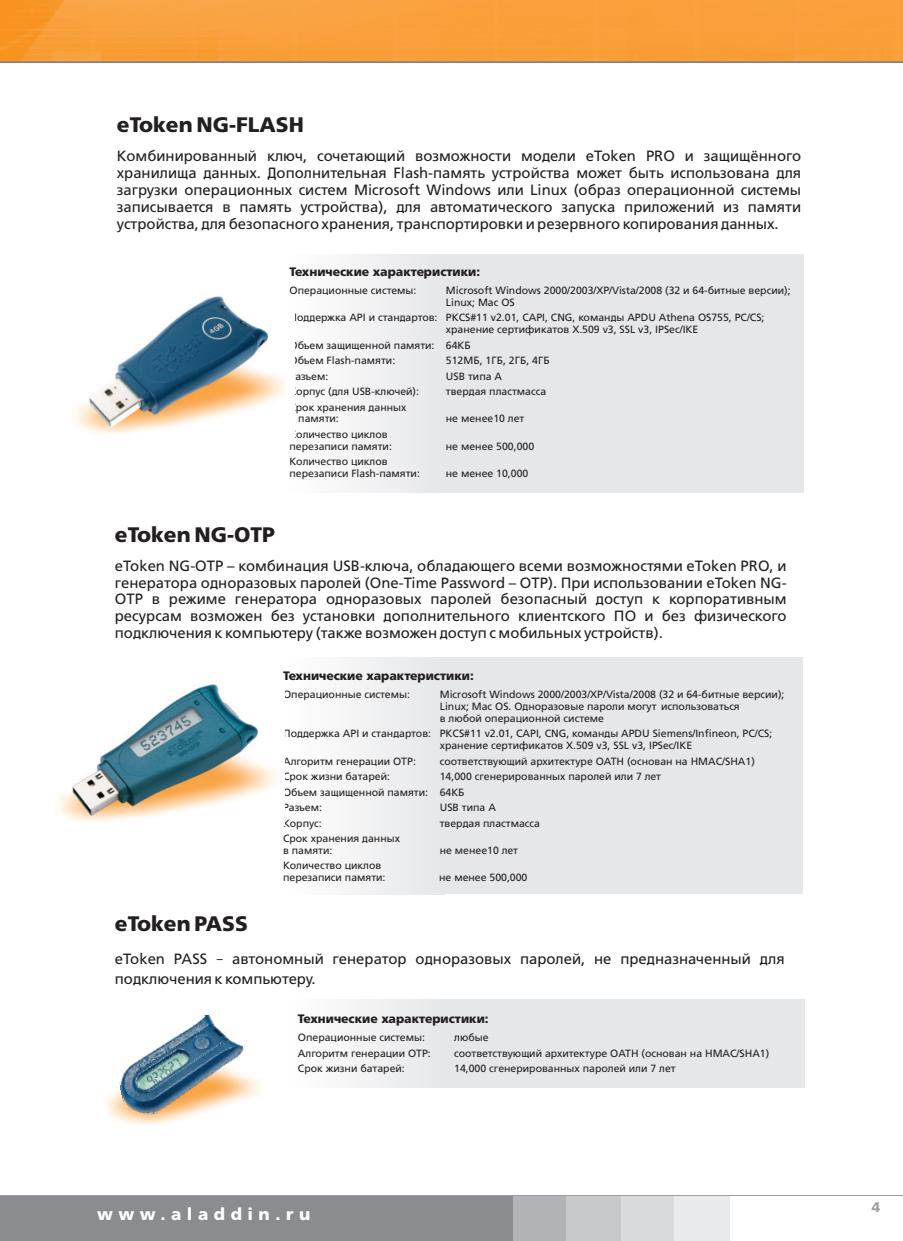
<style>
.page{position:relative;width:903px;height:1241px;background:#fff}
.page>*{position:absolute;margin:0;border:0;box-sizing:border-box;transform-origin:0 0}
.t1{font:700 21px "AG Foreigner";color:#231f20}
.t2{font:700 16.8px "AG Foreigner";letter-spacing:.325em;color:#fff}
.t3{font:14.88px/16.8px "AG Foreigner";color:#231f20;text-align:justify}
.t4{font:700 14px "AG Foreigner";color:#9d9fa2}
.t5{font:700 12.25px "AG Foreigner";color:#231f20}
.t6{font:10.5px/11.9px "AG Foreigner";color:#231f20}
.s1{font-family:"Lucida Sans Unicode"}
</style>
<div class="page">
<img style="left:0;top:0;width:903px;height:61px">
<div style="left:0;top:1195px;width:516px;height:45px;background:#8a8c8f"></div>
<div style="left:513px;top:1195px;width:54px;height:45px;background:#b2b3b7"></div>
<div style="left:566px;top:1195px;width:57px;height:45px;background:#c7c8ca"></div>
<div style="left:621px;top:1195px;width:55px;height:45px;background:#d9dadc"></div>
<div style="left:675px;top:1195px;width:55px;height:45px;background:#e9eaeb"></div>
<hr style="left:0;top:1194px;width:903px;height:1px;background:#9d9fa2">
<div style="left:228px;top:254px;width:575px;height:238px;background:linear-gradient(to right,#f9f9fa,#dfe0e3)"></div>
<div style="left:229px;top:999px;width:575px;height:88px;background:linear-gradient(to right,#f9f9fa,#dfe0e3)"></div>
<img style="left:107px;top:1060px;width:170px;height:64px">
<img style="left:110px;top:1009px;width:144px;height:109px">
<img style="left:75px;top:297px;width:219px;height:140px">
<div style="left:227px;top:657px;width:575px;height:237px;background:linear-gradient(to right,#f9f9fa,#dfe0e3)"></div>
<img style="left:58px;top:684px;width:227px;height:141px">
<hr style="left:0;top:61px;width:903px;height:2px;background:#808285">
<h1 class="t1" style="left:117px;top:115px;width:189px">eToken NG-FLASH</h1>
<p class="t3" style="left:117px;top:148px;width:686px">Комбинированный ключ, сочетающий возможности модели eToken PRO и защищённого хранилища данных. Дополнительная Flash-память устройства может быть использована для загрузки операционных систем Microsoft Windows или Linux (образ операционной системы записывается в память устройства), для автоматического запуска приложений из памяти устройства, для безопасного хранения, транспортировки и резервного копирования данных.</p>
<p class="t5" style="left:289px;top:266px;width:192px">Технические характеристики:</p>
<p class="t6" style="left:289px;top:285px;width:128px">Операционные системы:</p>
<p class="t6" style="left:446px;top:285px;width:346px">Microsoft Windows 2000/2003/XP/Vista/2008 (32 и 64-битные версии);<br>Linux; Mac OS</p>
<p class="t6" style="left:446px;top:312px;width:320px;text-indent:-156px">Поддержка API и стандартов: PKCS#11 v2.01, CAPI, CNG, команды APDU Athena OS755, PC/CS; хранение сертификатов X.509 v3, SSL v3, IPSec/IKE</p>
<p class="t6" style="left:289px;top:338px;width:183px;line-height:15.4px">Объем защищенной памяти: 64КБ<br>Объем Flash-памяти:</p>
<p class="t6" style="left:446px;top:355px;width:105px">512МБ, 1ГБ, 2ГБ, 4ГБ</p>
<p class="t6" style="left:289px;top:370px;width:40px">Разъем:</p>
<p class="t6" style="left:446px;top:370px;width:58px">USB типа A</p>
<p class="t6" style="left:289px;top:386px;width:131px">Корпус (для USB-ключей):</p>
<p class="t6" style="left:446px;top:386px;width:102px">твердая пластмасса</p>
<p class="t6" style="left:289px;top:401px;width:118px">Срок хранения данных в памяти:</p>
<p class="t6" style="left:446px;top:413px;width:80px">не менее10 лет</p>
<p class="t6" style="left:289px;top:429px;width:104px">Количество циклов перезаписи памяти:</p>
<p class="t6" style="left:446px;top:440px;width:90px">не менее 500,000</p>
<p class="t6" style="left:289px;top:456px;width:132px">Количество циклов перезаписи Flash-памяти:</p>
<p class="t6" style="left:446px;top:468px;width:84px">не менее 10,000</p>
<h1 class="t1" style="left:115px;top:524px;width:162px">eToken NG-OTP</h1>
<p class="t3" style="left:115px;top:557px;width:673px">eToken NG-OTP – комбинация USB-ключа, обладающего всеми возможностями eToken PRO, и генератора одноразовых паролей (One-Time Password – OTP). При использовании eToken NG-OTP в режиме генератора одноразовых паролей безопасный доступ к корпоративным ресурсам возможен без установки дополнительного клиентского ПО и без физического подключения к компьютеру (также возможен доступ с мобильных устройств).</p>
<p class="t5" style="left:283px;top:670px;width:192px">Технические характеристики:</p>
<p class="t6" style="left:283px;top:689px;width:128px">Операционные системы:</p>
<p class="t6" style="left:440px;top:701px;width:301px">Linux; Mac OS. Одноразовые пароли могут использоваться в любой операционной системе</p>
<p class="t6" style="left:440px;top:728px;width:334px;text-indent:-157px">Поддержка API и стандартов: PKCS#11 v2.01, CAPI, CNG, команды APDU Siemens/Infineon, PC/CS; хранение сертификатов X.509 v3, SSL v3, IPSec/IKE</p>
<p class="t6" style="left:283px;top:755px;width:134px">Алгоритм генерации OTP:</p>
<p class="t6" style="left:440px;top:755px;width:317px">соответствующий архитектуре OATH (основан на HMAC/SHA1)</p>
<p class="t6" style="left:283px;top:771px;width:108px">Срок жизни батарей:</p>
<p class="t6" style="left:440px;top:689px;width:346px">Microsoft Windows 2000/2003/XP/Vista/2008 (32 и 64-битные версии);</p>
<p class="t6" style="left:283px;top:769px;width:379px;line-height:15.4px;text-indent:157px">14,000 сгенерированных паролей или 7 лет<br>Объем защищенной памяти: 64КБ<br>Разъем:</p>
<p class="t6" style="left:440px;top:802px;width:58px">USB типа A</p>
<p class="t6" style="left:283px;top:817px;width:40px">Корпус:</p>
<p class="t6" style="left:440px;top:817px;width:102px">твердая пластмасса</p>
<p class="t6" style="left:283px;top:832px;width:118px">Срок хранения данных в памяти:</p>
<p class="t6" style="left:440px;top:844px;width:80px">не менее10 лет</p>
<p class="t6" style="left:283px;top:860px;width:104px">Количество циклов перезаписи памяти:</p>
<p class="t6" style="left:439px;top:872px;width:90px">не менее 500,000</p>
<h1 class="t1" style="left:115px;top:913px;width:135px">eToken PASS</h1>
<h3 class="t3" style="left:115px;top:949px;width:671px;line-height:20.1px">eToken PASS <span class="s1">–</span> автономный генератор одноразовых паролей, не предназначенный для подключения к компьютеру.</h3>
<p class="t5" style="left:298px;top:1012px;width:192px">Технические характеристики:</p>
<p class="t6" style="left:298px;top:1031px;width:128px">Операционные системы:</p>
<p class="t6" style="left:454px;top:1031px;width:36px">любые</p>
<p class="t6" style="left:298px;top:1047px;width:134px">Алгоритм генерации OTP:</p>
<p class="t6" style="left:454px;top:1047px;width:317px">соответствующий архитектуре OATH (основан на HMAC/SHA1)</p>
<p class="t6" style="left:298px;top:1062px;width:108px">Срок жизни батарей:</p>
<p class="t6" style="left:454px;top:1062px;width:223px">14,000 сгенерированных паролей или 7 лет</p>
<h2 class="t2" style="left:97px;top:1206px;width:215px">www.aladdin.ru</h2>
<h3 class="t4" style="left:872px;top:1200px;width:10px">4</h3>
</div>
